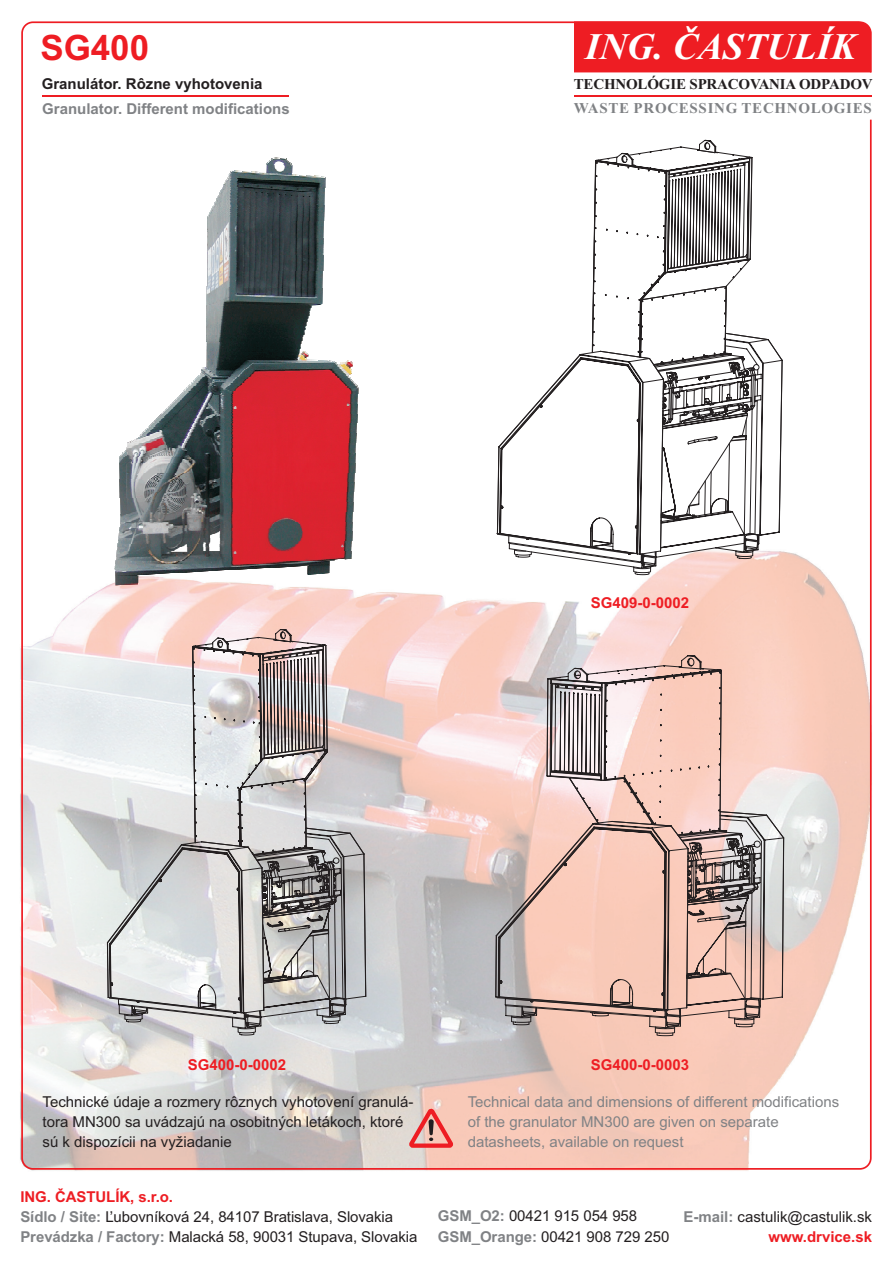
<style>
.page{position:relative;width:894px;height:1263px;background:#fff}
.page>*{position:absolute;margin:0;border:0;box-sizing:border-box;transform-origin:0 0}
.t1{font:italic 700 37.5px "Times New Roman";color:#fff}
.t2{font:700 34.95px "Arial";color:#ee1d23}
.t3{font:15px/20.1px "Arial";color:#231f20}
.t4{font:15px/20.1px "Arial";color:#808285}
.t5{font:700 15px "Arial";color:#ee1d23}
.t6{font:700 15px "Arial";color:#808285}
.t7{font:700 15px "Times New Roman";letter-spacing:-.015em;color:#231f20}
.t8{font:700 15px "Times New Roman";letter-spacing:.045em;color:#808285}
.t9{font:700 15px "Arial";color:#231f20}
.s1{font-weight:700;color:#ee1d23}
.s2{font-weight:700;color:#808285}
</style>
<div class="page">
<img style="left:20px;top:24px;width:849px;height:1147px">
<hr style="left:574px;top:95px;width:297px;height:2px;background:#ee1d23">
<div style="left:574px;top:24px;width:295px;height:48px;background:#ee1d23"></div>
<svg style="left:406px;top:1105px;width:51px;height:45px;background:#e6a199"></svg>
<hr style="left:43px;top:95px;width:246px;height:2px;background:#ee1d23">
<svg style="left:116px;top:584px;width:14px;height:1px"></svg>
<img style="left:116px;top:576px;width:22px;height:8px">
<svg style="left:116px;top:575px;width:24px;height:1px"></svg>
<img style="left:116px;top:574px;width:39px;height:1px">
<svg style="left:308px;top:574px;width:15px;height:1px"></svg>
<img style="left:116px;top:573px;width:55px;height:1px">
<img style="left:308px;top:566px;width:21px;height:8px">
<img style="left:116px;top:572px;width:78px;height:1px">
<img style="left:116px;top:571px;width:93px;height:1px">
<img style="left:115px;top:570px;width:118px;height:1px">
<img style="left:115px;top:569px;width:125px;height:1px">
<img style="left:115px;top:568px;width:148px;height:1px">
<img style="left:115px;top:567px;width:171px;height:1px">
<img style="left:115px;top:566px;width:187px;height:1px">
<img style="left:115px;top:561px;width:214px;height:5px">
<img style="left:116px;top:560px;width:218px;height:2px">
<img style="left:116px;top:559px;width:222px;height:1px">
<img style="left:116px;top:558px;width:227px;height:1px">
<svg style="left:343px;top:558px;width:8px;height:2px"></svg>
<img style="left:116px;top:547px;width:236px;height:11px">
<img style="left:118px;top:534px;width:234px;height:13px">
<img style="left:120px;top:454px;width:235px;height:80px">
<img style="left:122px;top:453px;width:233px;height:2px">
<img style="left:124px;top:451px;width:232px;height:2px">
<img style="left:126px;top:445px;width:230px;height:6px">
<img style="left:128px;top:441px;width:228px;height:4px">
<img style="left:131px;top:441px;width:225px;height:1px">
<img style="left:136px;top:439px;width:220px;height:2px">
<img style="left:138px;top:436px;width:218px;height:3px">
<img style="left:140px;top:434px;width:216px;height:3px">
<img style="left:142px;top:432px;width:215px;height:3px">
<img style="left:144px;top:430px;width:213px;height:3px">
<img style="left:146px;top:428px;width:211px;height:3px">
<img style="left:148px;top:426px;width:209px;height:3px">
<img style="left:150px;top:424px;width:207px;height:3px">
<img style="left:152px;top:422px;width:205px;height:3px">
<img style="left:154px;top:420px;width:203px;height:3px">
<img style="left:156px;top:418px;width:201px;height:3px">
<img style="left:158px;top:416px;width:199px;height:3px">
<img style="left:160px;top:414px;width:197px;height:3px">
<img style="left:162px;top:412px;width:196px;height:2px">
<img style="left:164px;top:410px;width:194px;height:2px">
<img style="left:166px;top:408px;width:192px;height:3px">
<img style="left:168px;top:406px;width:190px;height:2px">
<img style="left:170px;top:404px;width:188px;height:2px">
<img style="left:172px;top:402px;width:186px;height:2px">
<img style="left:174px;top:400px;width:184px;height:2px">
<img style="left:176px;top:398px;width:182px;height:2px">
<img style="left:178px;top:396px;width:180px;height:2px">
<img style="left:180px;top:394px;width:178px;height:3px">
<img style="left:182px;top:391px;width:176px;height:4px">
<img style="left:184px;top:389px;width:174px;height:3px">
<img style="left:186px;top:387px;width:172px;height:3px">
<img style="left:188px;top:385px;width:170px;height:3px">
<img style="left:190px;top:383px;width:166px;height:3px">
<img style="left:192px;top:382px;width:163px;height:2px">
<img style="left:193px;top:380px;width:160px;height:2px">
<img style="left:195px;top:379px;width:157px;height:2px">
<img style="left:196px;top:377px;width:154px;height:2px">
<img style="left:198px;top:375px;width:151px;height:3px">
<img style="left:200px;top:373px;width:151px;height:2px">
<img style="left:202px;top:369px;width:150px;height:5px">
<img style="left:202px;top:367px;width:148px;height:2px">
<img style="left:206px;top:366px;width:145px;height:2px">
<img style="left:206px;top:363px;width:131px;height:3px">
<img style="left:206px;top:361px;width:129px;height:3px">
<svg style="left:338px;top:360px;width:15px;height:6px"></svg>
<img style="left:206px;top:360px;width:112px;height:1px">
<img style="left:206px;top:354px;width:102px;height:6px">
<img style="left:206px;top:305px;width:106px;height:49px">
<svg style="left:299px;top:351px;width:9px;height:4px"></svg>
<img style="left:207px;top:305px;width:111px;height:1px">
<img style="left:207px;top:215px;width:118px;height:90px">
<img style="left:209px;top:212px;width:116px;height:3px">
<img style="left:211px;top:208px;width:114px;height:4px">
<img style="left:213px;top:203px;width:112px;height:5px">
<img style="left:215px;top:200px;width:110px;height:4px">
<img style="left:217px;top:196px;width:108px;height:5px">
<img style="left:219px;top:192px;width:106px;height:4px">
<img style="left:221px;top:187px;width:104px;height:5px">
<img style="left:223px;top:184px;width:102px;height:4px">
<img style="left:225px;top:180px;width:100px;height:4px">
<img style="left:227px;top:177px;width:98px;height:3px">
<img style="left:228px;top:176px;width:92px;height:1px">
<img style="left:229px;top:175px;width:69px;height:1px">
<img style="left:229px;top:173px;width:62px;height:2px">
<img style="left:258px;top:172px;width:33px;height:1px">
<svg style="left:231px;top:170px;width:27px;height:3px"></svg>
<img style="left:266px;top:165px;width:26px;height:7px">
<svg style="left:266px;top:158px;width:25px;height:7px"></svg>
<svg style="left:107px;top:641px;width:259px;height:191px;background:#dececb"></svg>
<svg style="left:107px;top:832px;width:259px;height:182px;background:#b6b7b9"></svg>
<svg style="left:109px;top:629px;width:237px;height:407px;background:#e4d4d3"></svg>
<svg style="left:109px;top:641px;width:242px;height:388px;background:#d1c5c4"></svg>
<svg style="left:111px;top:649px;width:234px;height:380px;background:#c5c4c4"></svg>
<svg style="left:495px;top:668px;width:290px;height:344px;background:#f7dad2"></svg>
<svg style="left:495px;top:814px;width:290px;height:197px;background:#d5c8c3"></svg>
<svg style="left:556px;top:655px;width:193px;height:10px;background:#ecccc6"></svg>
<svg style="left:511px;top:1029px;width:250px;height:7px;background:#eac2b3"></svg>
<svg style="left:496px;top:668px;width:271px;height:361px;background:#dbbbb1"></svg>
<svg style="left:769px;top:174px;width:14px;height:381px"></svg>
<svg style="left:514px;top:569px;width:248px;height:6px"></svg>
<svg style="left:592px;top:140px;width:162px;height:12px"></svg>
<svg style="left:497px;top:166px;width:272px;height:403px"></svg>
<svg style="left:514px;top:152px;width:244px;height:417px"></svg>
<h2 class="t2" style="left:40px;top:34px;width:110px">SG400</h2>
<h1 class="t1" style="left:585px;top:24px;width:272px">ING. ÈASTULÍK</h1>
<p class="t9" style="left:42px;top:78px;width:222px">Granulátor. Rôzne vyhotovenia</p>
<p class="t6" style="left:42px;top:103px;width:249px">Granulator. Different modifications</p>
<p class="t7" style="left:574px;top:75px;width:300px">TECHNOLÓGIE SPRACOVANIA ODPADOV</p>
<p class="t8" style="left:574px;top:99px;width:300px">WASTE PROCESSING TECHNOLOGIES</p>
<p class="t5" style="left:591px;top:597px;width:100px">SG409-0-0002</p>
<p class="t5" style="left:188px;top:1059px;width:100px">SG400-0-0002</p>
<p class="t5" style="left:591px;top:1059px;width:100px">SG400-0-0003</p>
<p class="t3" style="left:43px;top:1093px;width:372px">Technické údaje a rozmery rôznych vyhotovení granulá&shy;tora MN300 sa uvádzajú na osobitných letákoch, ktoré sú k dispozícii na vy-iadanie</p>
<p class="t4" style="left:468px;top:1093px;width:373px">Technical data and dimensions of different modifications of the granulator MN300 are given on separate datasheets, available on request</p>
<p class="t3" style="left:20px;top:1188px;width:399px"><span class="s1">ING. ÈASTULÍK, s.r.o.<br></span><span class="s2">Sídlo / Site:</span> ¼ubovníková 24, 84107 Bratislava, Slovakia<br><span class="s2">Prevádzka / Factory:</span> Malacká 58, 90031 Stupava, Slovakia</p>
<p class="t3" style="left:438px;top:1208px;width:233px"><span class="s2">GSM_O2:</span> 00421 915 054 958<br><span class="s2">GSM_Orange:</span> 00421 908 729 250</p>
<p class="t3" style="left:683px;top:1208px;width:190px;text-align:right"><span class="s2">E-mail:</span> castulik@castulik.sk <span class="s1">www.drvice.sk</span></p>
</div>
